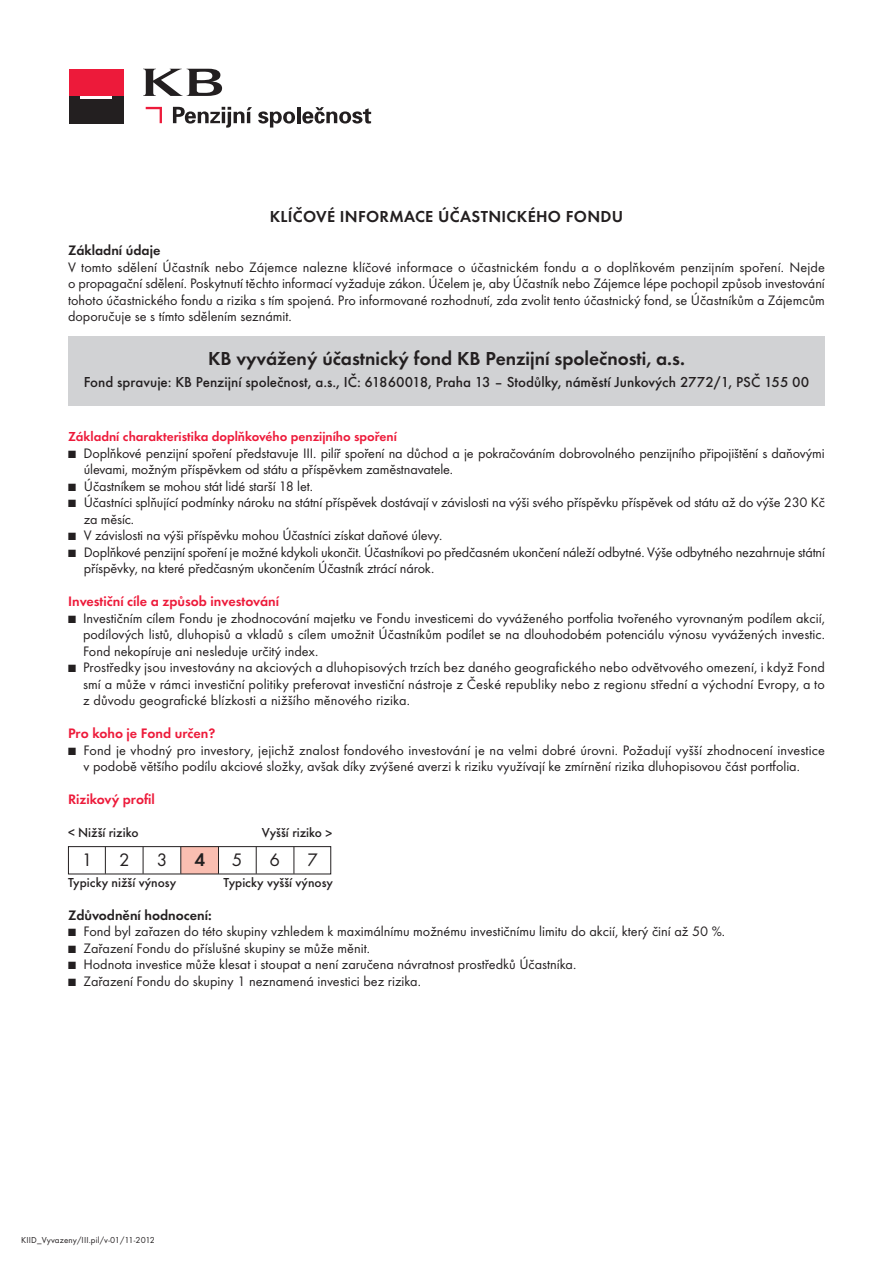
<style>
.page{position:relative;width:893px;height:1263px;background:#fff}
.page>*{position:absolute;margin:0;border:0;box-sizing:border-box;transform-origin:0 0}
.t1{font:600 19.5px "Futura TCE";color:#231f20}
.t2{font:18.75px "Futura TCE";color:#231f20}
.t3{font:600 18.75px "Futura TCE";color:#231f20}
.t4{font:600 16.5px "Futura TCE";letter-spacing:.02em;color:#231f20}
.t5{font:500 15px "Futura TCE";color:#231f20}
.t6{font:14.25px/16.5px "Futura TCE";letter-spacing:-.005em;color:#231f20}
.t7{font:600 14.25px "Futura TCE";color:#ed1a3a}
.t8{font:600 14.25px "Futura TCE";color:#231f20}
.t9{font:500 13.5px "Futura TCE";color:#231f20}
.t10{font:600 13.5px "Futura TCE";color:#ed1a3a}
.t11{font:9px "Futura TCE";letter-spacing:.015em;color:#231f20}
</style>
<div class="page">
<div style="left:68px;top:336px;width:757px;height:69px;background:#d1d2d4"></div>
<svg style="left:146px;top:107px;width:16px;height:16px"></svg>
<svg style="left:143px;top:69px;width:79px;height:27px"></svg>
<div style="left:69px;top:69px;width:54px;height:28px;background:#ed1a3a"></div>
<div style="left:69px;top:96px;width:54px;height:27px;background:#231f20"></div>
<hr style="left:81px;top:96px;width:31px;height:3px;background:#fff">
<svg style="left:173px;top:107px;width:79px;height:21px"></svg>
<svg style="left:258px;top:111px;width:37px;height:17px"></svg>
<hr style="left:297px;top:107px;width:3px;height:16px;background:#231f20">
<svg style="left:302px;top:107px;width:69px;height:17px"></svg>
<div style="left:181px;top:846px;width:38px;height:28px;background:#fabeb1"></div>
<div style="left:68px;top:846px;width:263px;height:28px;border:1px solid #231f20"></div>
<svg style="left:105px;top:847px;width:1px;height:27px"></svg>
<svg style="left:143px;top:847px;width:1px;height:27px"></svg>
<svg style="left:180px;top:847px;width:1px;height:27px"></svg>
<svg style="left:218px;top:847px;width:1px;height:27px"></svg>
<svg style="left:256px;top:847px;width:1px;height:27px"></svg>
<svg style="left:294px;top:847px;width:1px;height:27px"></svg>
<p class="t4" style="left:270px;top:207px;width:355px">KLÍČOVÉ INFORMACE ÚČASTNICKÉHO FONDU</p>
<p class="t8" style="left:68px;top:242px;width:94px">Základní údaje</p>
<p class="t6" style="left:68px;top:259px;width:758px;text-align:justify">V tomto sdělení Účastník nebo Zájemce nalezne klíčové informace o účastnickém fondu a o doplňkovém penzijním spoření. Nejde o propagační sdělení. Poskytnutí těchto informací vyžaduje zákon. Účelem je, aby Účastník nebo Zájemce lépe pochopil způsob investování tohoto účastnického fondu a rizika s tím spojená. Pro informované rozhodnutí, zda zvolit tento účastnický fond, se Účastníkům a Zájemcům doporučuje se s tímto sdělením seznámit.</p>
<h1 class="t1" style="left:208px;top:347px;width:478px">KB vyvážený účastnický fond KB Penzijní společnosti, a.s.</h1>
<p class="t5" style="left:84px;top:373px;width:727px">Fond spravuje: KB Penzijní společnost, a.s., IČ: 61860018, Praha 13 – Stodůlky, náměstí Junkových 2772/1, PSČ 155 00</p>
<p class="t10" style="left:68px;top:429px;width:330px">Základní charakteristika doplňkového penzijního spoření</p>
<p class="t6" style="left:84px;top:445px;width:742px;text-indent:-16px">■ Doplňkové penzijní spoření představuje III. pilíř spoření na důchod a je pokračováním dobrovolného penzijního připojištění s daňovými úlevami, možným příspěvkem od státu a příspěvkem zaměstnavatele.</p>
<p class="t6" style="left:68px;top:478px;width:246px">■ Účastníkem se mohou stát lidé starší 18 let.</p>
<p class="t6" style="left:84px;top:494px;width:743px;text-indent:-16px">■ Účastníci splňující podmínky nároku na státní příspěvek dostávají v závislosti na výši svého příspěvku příspěvek od státu až do výše 230 Kč za měsíc.</p>
<p class="t6" style="left:68px;top:527px;width:376px">■ V závislosti na výši příspěvku mohou Účastníci získat daňové úlevy.</p>
<p class="t6" style="left:84px;top:544px;width:743px;text-indent:-16px">■ Doplňkové penzijní spoření je možné kdykoli ukončit. Účastníkovi po předčasném ukončení náleží odbytné. Výše odbytného nezahrnuje státní příspěvky, na které předčasným ukončením Účastník ztrácí nárok.</p>
<p class="t7" style="left:68px;top:593px;width:213px">Investiční cíle a způsob investování</p>
<p class="t6" style="left:83px;top:610px;width:743px;text-align:justify;text-indent:-15px">■ Investičním cílem Fondu je zhodnocování majetku ve Fondu investicemi do vyváženého portfolia tvořeného vyrovnaným podílem akcií, podílových listů, dluhopisů a vkladů s cílem umožnit Účastníkům podílet se na dlouhodobém potenciálu výnosu vyvážených investic.<br>Fond nekopíruje ani nesleduje určitý index.</p>
<p class="t6" style="left:83px;top:659px;width:743px;text-align:justify;text-indent:-15px">■ Prostředky jsou investovány na akciových a dluhopisových trzích bez daného geografického nebo odvětvového omezení, i když Fond smí a může v rámci investiční politiky preferovat investiční nástroje z České republiky nebo z regionu střední a východní Evropy, a to z důvodu geografické blízkosti a nižšího měnového rizika.</p>
<p class="t7" style="left:68px;top:725px;width:149px">Pro koho je Fond určen?</p>
<p class="t6" style="left:83px;top:742px;width:743px;text-indent:-15px">■ Fond je vhodný pro investory, jejichž znalost fondového investování je na velmi dobré úrovni. Požadují vyšší zhodnocení investice v podobě většího podílu akciové složky, avšak díky zvýšené averzi k riziku využívají ke zmírnění rizika dluhopisovou část portfolia.</p>
<p class="t7" style="left:68px;top:791px;width:88px">Rizikový profil</p>
<p class="t9" style="left:68px;top:825px;width:72px">&lt; Nižší riziko</p>
<p class="t9" style="left:262px;top:825px;width:72px">Vyšší riziko &gt;</p>
<p class="t9" style="left:68px;top:874px;width:110px">Typicky nižší výnosy</p>
<p class="t9" style="left:223px;top:874px;width:111px">Typicky vyšší výnosy</p>
<p class="t8" style="left:68px;top:906px;width:145px">Zdůvodnění hodnocení:</p>
<p class="t6" style="left:68px;top:923px;width:659px">■ Fond byl zařazen do této skupiny vzhledem k maximálnímu možnému investičnímu limitu do akcií, který činí až 50 %.</p>
<p class="t6" style="left:68px;top:940px;width:303px">■ Zařazení Fondu do příslušné skupiny se může měnit.</p>
<p class="t6" style="left:68px;top:956px;width:510px">■ Hodnota investice může klesat i stoupat a není zaručena návratnost prostředků Účastníka.</p>
<p class="t6" style="left:68px;top:973px;width:354px">■ Zařazení Fondu do skupiny 1 neznamená investici bez rizika.</p>
<h2 class="t2" style="left:82px;top:849px;width:12px">1</h2>
<h2 class="t2" style="left:119px;top:849px;width:12px">2</h2>
<h2 class="t2" style="left:157px;top:849px;width:12px">3</h2>
<h2 class="t3" style="left:194px;top:849px;width:12px">4</h2>
<h2 class="t2" style="left:232px;top:849px;width:12px">5</h2>
<h2 class="t2" style="left:269px;top:849px;width:12px">6</h2>
<h2 class="t2" style="left:307px;top:849px;width:12px">7</h2>
<p class="t11" style="left:21px;top:1235px;width:135px">KIID_Vyvazeny/III.pil/v-01/11-2012</p>
</div>
